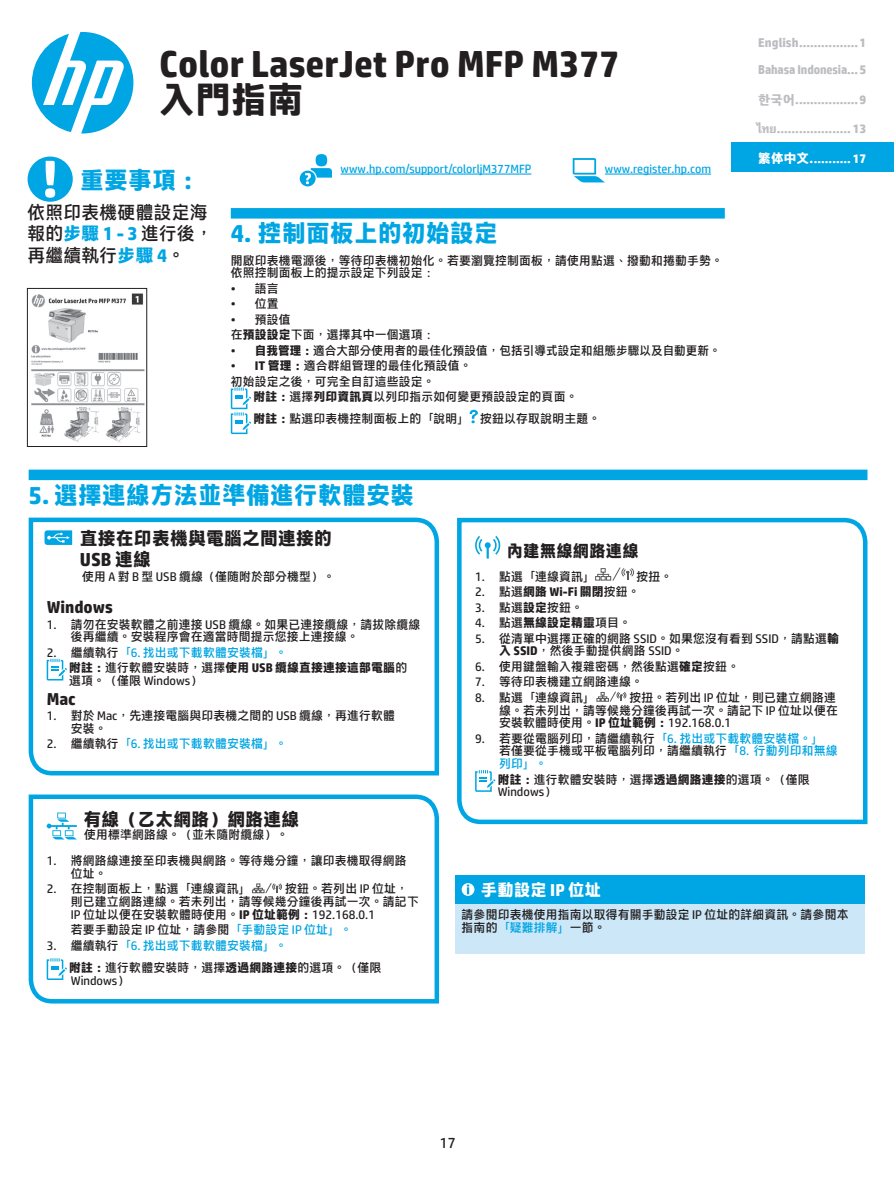
<style>
.page{position:relative;width:894px;height:1190px;background:#fff}
.page>*{position:absolute;margin:0;border:0;box-sizing:border-box;transform-origin:0 0}
.t1{font:700 36px/36px "HP Simplified Hant";color:#231f20}
.t2{font:700 24px "HP Simplified Hant";color:#00a5e3}
.t3{font:700 18px/21px "HP Simplified Hant";color:#231f20}
.t4{font:18px/21px "HP Simplified Hant";color:#231f20}
.t5{font:700 16.5px "HP Simplified Hant";color:#231f20}
.t6{font:700 16.5px "HP Simplified Hant";color:#fff}
.t7{font:15px "HP Simplified";color:#231f20}
.t8{font:700 12.75px "HP Simplified";letter-spacing:-.01em;color:#bcbdc0}
.t9{font:700 12.75px "HP Simplified";letter-spacing:-.01em;color:#bcbdc0;scale:.95 1}
.t10{font:700 12.75px "HP Simplified";color:#fff}
.t11{font:12px/12.8px "HP Simplified Hant";color:#231f20}
.t12{font:700 12px/15.5px "HP Simplified Hant";color:#231f20}
.t13{font:12px "HP Simplified";color:#00a5e3}
.t14{font:12px "HP Simplified Hant";color:#00a5e3}
.s1{font-weight:700;color:#00a5e3}
.s2{font-family:"HP Simplified"}
.s3{font-weight:700}
.s4{font-family:"HP Simplified Hangeul"}
.s5{font-family:"HP Simplified AS"}
.s6{font-family:"HP Simplified Hant"}
.s7{font-weight:400}
.s8{font-weight:400;color:#00a5e3}
.s9{color:#231f20}
.s10{color:#00a5e3}
</style>
<div class="page">
<div style="left:731px;top:143px;width:162px;height:29px;background:#00a5e3"></div>
<svg style="left:299px;top:154px;width:33px;height:32px"></svg>
<svg style="left:572px;top:158px;width:32px;height:24px"></svg>
<svg style="left:32px;top:32px;width:101px;height:101px"></svg>
<hr style="left:340px;top:173px;width:191px;height:1px;background:#00a5e3">
<hr style="left:604px;top:173px;width:107px;height:1px;background:#00a5e3">
<div style="left:231px;top:208px;width:493px;height:10px;background:#00a5e3"></div>
<div style="left:29px;top:469px;width:838px;height:11px;background:#00a5e3"></div>
<div style="left:28px;top:156px;width:45px;height:46px;background:#00a5e3;border-radius:50%"></div>
<svg style="left:45px;top:161px;width:10px;height:37px"></svg>
<svg style="left:28px;top:517px;width:412px;height:259px"></svg>
<svg style="left:457px;top:517px;width:411px;height:308px"></svg>
<div style="left:455px;top:874px;width:410px;height:30px;background:#00a5e3"></div>
<div style="left:455px;top:904px;width:410px;height:49px;background:#cbe7f8"></div>
<svg style="left:461px;top:883px;width:13px;height:12px"></svg>
<svg style="left:28px;top:794px;width:412px;height:210px"></svg>
<svg style="left:231px;top:387px;width:20px;height:47px"></svg>
<svg style="left:469px;top:409px;width:8px;height:14px"></svg>
<svg style="left:44px;top:530px;width:28px;height:15px"></svg>
<img style="left:31px;top:293px;width:114px;height:150px">
<div style="left:27px;top:288px;width:120px;height:159px;border:1px solid #231f20"></div>
<h1 class="t1" style="left:159px;top:44px;width:461px">Color LaserJet Pro MFP M377入門指南</h1>
<h2 class="t2" style="left:80px;top:165px;width:121px">重要事項：</h2>
<h3 class="t4" style="left:28px;top:201px;width:187px">依照印表機硬體設定海報的<span class="s1">步驟 1 - 3</span> 進行後，再繼續執行<span class="s1">步驟 4</span>。</h3>
<p class="t13" style="left:340px;top:161px;width:192px">www.hp.com/support/colorljM377MFP</p>
<p class="t13" style="left:604px;top:161px;width:108px">www.register.hp.com</p>
<h2 class="t2" style="left:231px;top:218px;width:269px">4. 控制面板上的初始設定</h2>
<p class="t11" style="left:231px;top:253px;width:493px">開啟印表機電源後，等待印表機初始化。若要瀏覽控制面板，請使用點選、撥動和捲動手勢。依照控制面板上的提示設定下列設定：</p>
<p class="t11" style="left:231px;top:281px;width:49px"><span class="s2">•</span> 語言</p>
<p class="t11" style="left:231px;top:297px;width:49px"><span class="s2">•</span> 位置</p>
<p class="t11" style="left:231px;top:311px;width:205px;line-height:15.5px"><span class="s2">•</span> 預設值<br>在<span class="s3">預設設定</span>下面，選擇其中一個選項：</p>
<p class="t11" style="left:231px;top:343px;width:491px"><span class="s2">•</span> <span class="s3">自我管理：</span>適合大部分使用者的最佳化預設值，包括引導式設定和組態步驟以及自動更新。</p>
<p class="t11" style="left:231px;top:357px;width:242px;line-height:15.5px"><span class="s2">•</span> <span class="s3">IT 管理：</span>適合群組管理的最佳化預設值。初始設定之後，可完全自訂這些設定。</p>
<p class="t11" style="left:253px;top:385px;width:348px;line-height:22.2px"><span class="s3">附註：</span>選擇<span class="s3">列印資訊頁</span>以列印指示如何變更預設設定的頁面。<br><span class="s3">附註：</span>點選印表機控制面板上的「說明」 按鈕以存取說明主題。</p>
<h2 class="t2" style="left:29px;top:480px;width:387px">5. 選擇連線方法並準備進行軟體安裝</h2>
<p class="t8" style="left:758px;top:35px;width:110px">English................1</p>
<p class="t9" style="left:758px;top:62px;width:115px">Bahasa Indonesia...5</p>
<p class="t8" style="left:758px;top:91px;width:110px"><span class="s4">한국어</span>.................9</p>
<p class="t8" style="left:758px;top:120px;width:110px"><span class="s5">ไทย</span>.................... 13</p>
<p class="t10" style="left:758px;top:150px;width:110px"><span class="s6">繁体中文.</span>.......... 17</p>
<h3 class="t3" style="left:80px;top:527px;width:253px">直接在印表機與電腦之間連接的<br>USB 連線</h3>
<p class="t11" style="left:82px;top:570px;width:254px">使用 A 對 B 型 USB 纜線（僅随附於部分機型）。</p>
<h3 class="t5" style="left:47px;top:596px;width:68px">Windows</h3>
<p class="t11" style="left:71px;top:617px;width:351px;text-indent:-24px">1. 請勿在安裝軟體之前連接 USB 纜線。如果已連接纜線，請拔除纜線後再繼續。安裝程序會在適當時間提示您接上連接線。</p>
<p class="t12" style="left:69px;top:644px;width:339px;text-indent:-23px"><span class="s7">2. 繼續執行</span><span class="s8">「6. 找出或下載軟體安裝檔」。<br></span>附註：<span class="s7">進行軟體安裝時，選擇</span>使用 USB 纜線直接連接這部電腦<span class="s7">的</span></p>
<p class="t11" style="left:69px;top:673px;width:134px">選項。（僅限 Windows）</p>
<h3 class="t5" style="left:47px;top:688px;width:31px">Mac</h3>
<p class="t11" style="left:71px;top:708px;width:326px;text-indent:-24px">1. 對於 Mac，先連接電腦與印表機之間的 USB 纜線，再進行軟體安裝。</p>
<p class="t14" style="left:47px;top:736px;width:242px"><span class="s9">2. 繼續執行</span>「6. 找出或下載軟體安裝檔」。</p>
<h3 class="t3" style="left:83px;top:808px;width:217px">有線（乙太網路）網路連線</h3>
<p class="t11" style="left:84px;top:827px;width:205px">使用標準網路線。（並未隨附纜線）。</p>
<p class="t11" style="left:71px;top:853px;width:338px;text-indent:-24px">1. 將網路線連接至印表機與網路。等待幾分鐘，讓印表機取得網路位址。</p>
<p class="t11" style="left:47px;top:881px;width:205px">2. 在控制面板上，點選「連線資訊」</p>
<p class="t11" style="left:71px;top:881px;width:350px;text-indent:214px">按鈕。若列出 IP 位址，則已建立網路連線。若未列出，請等候幾分鐘後再試一次。請記下<br>IP 位址以便在安裝軟體時使用。<span class="s3">IP 位址範例：</span>192.168.0.1</p>
<p class="t11" style="left:71px;top:922px;width:283px">若要手動設定 IP 位址，請參閱<span class="s10">「手動設定 IP 位址」。</span></p>
<p class="t11" style="left:69px;top:933px;width:314px;line-height:22.2px;text-indent:-23px">3. 繼續執行<span class="s10">「6. 找出或下載軟體安裝檔」。<br></span><span class="s3">附註：</span>進行軟體安裝時，選擇<span class="s3">透過網路連接</span>的選項。（僅限</p>
<p class="t11" style="left:71px;top:973px;width:60px">Windows）</p>
<h3 class="t5" style="left:506px;top:540px;width:133px">內建無線網路連線</h3>
<p class="t11" style="left:475px;top:569px;width:121px">1. 點選「連線資訊」</p>
<p class="t11" style="left:636px;top:569px;width:37px">按扭。</p>
<p class="t12" style="left:475px;top:583px;width:166px"><span class="s7">2. 點選</span>網路 Wi-Fi 關閉<span class="s7">按鈕。</span></p>
<p class="t11" style="left:475px;top:600px;width:109px">3. 點選<span class="s3">設定</span>按鈕。</p>
<p class="t11" style="left:475px;top:615px;width:157px">4. 點選<span class="s3">無線設定精靈</span>項目。</p>
<p class="t11" style="left:499px;top:631px;width:341px;text-indent:-24px">5. 從清單中選擇正確的網路 SSID。如果您沒有看到 SSID，請點選<span class="s3">輸入 SSID</span>，然後手動提供網路 SSID。</p>
<p class="t11" style="left:475px;top:659px;width:265px">6. 使用鍵盤輸入複雜密碼，然後點選<span class="s3">確定</span>按鈕。</p>
<p class="t11" style="left:475px;top:675px;width:169px">7. 等待印表機建立網路連線。</p>
<p class="t11" style="left:475px;top:690px;width:121px">8. 點選「連線資訊」</p>
<p class="t11" style="left:499px;top:690px;width:340px;text-indent:130px">按扭。若列出 IP 位址，則已建立網路連線。若未列出，請等候幾分鐘後再試一次。請記下 IP 位址以便在安裝軟體時使用。<span class="s3">IP 位址範例：</span>192.168.0.1</p>
<p class="t11" style="left:499px;top:731px;width:340px;text-indent:-24px">9. 若要從電腦列印，請繼續執行<span class="s10">「6. 找出或下載軟體安裝檔。」</span>若僅要從手機或平板電腦列印，請繼續執行<span class="s10">「8. 行動列印和無線列印」。</span></p>
<p class="t11" style="left:497px;top:772px;width:313px"><span class="s3">附註：</span>進行軟體安裝時，選擇<span class="s3">透過網路連接</span>的選項。（僅限<br>Windows）</p>
<h3 class="t6" style="left:481px;top:879px;width:122px">手動設定 IP 位址</h3>
<p class="t11" style="left:461px;top:907px;width:388px">請參閱印表機使用指南以取得有關手動設定 IP 位址的詳細資訊。請參閱本指南的<span class="s10">「疑難排解」</span>一節。</p>
<p class="t7" style="left:439px;top:1132px;width:18px">17</p>
</div>
